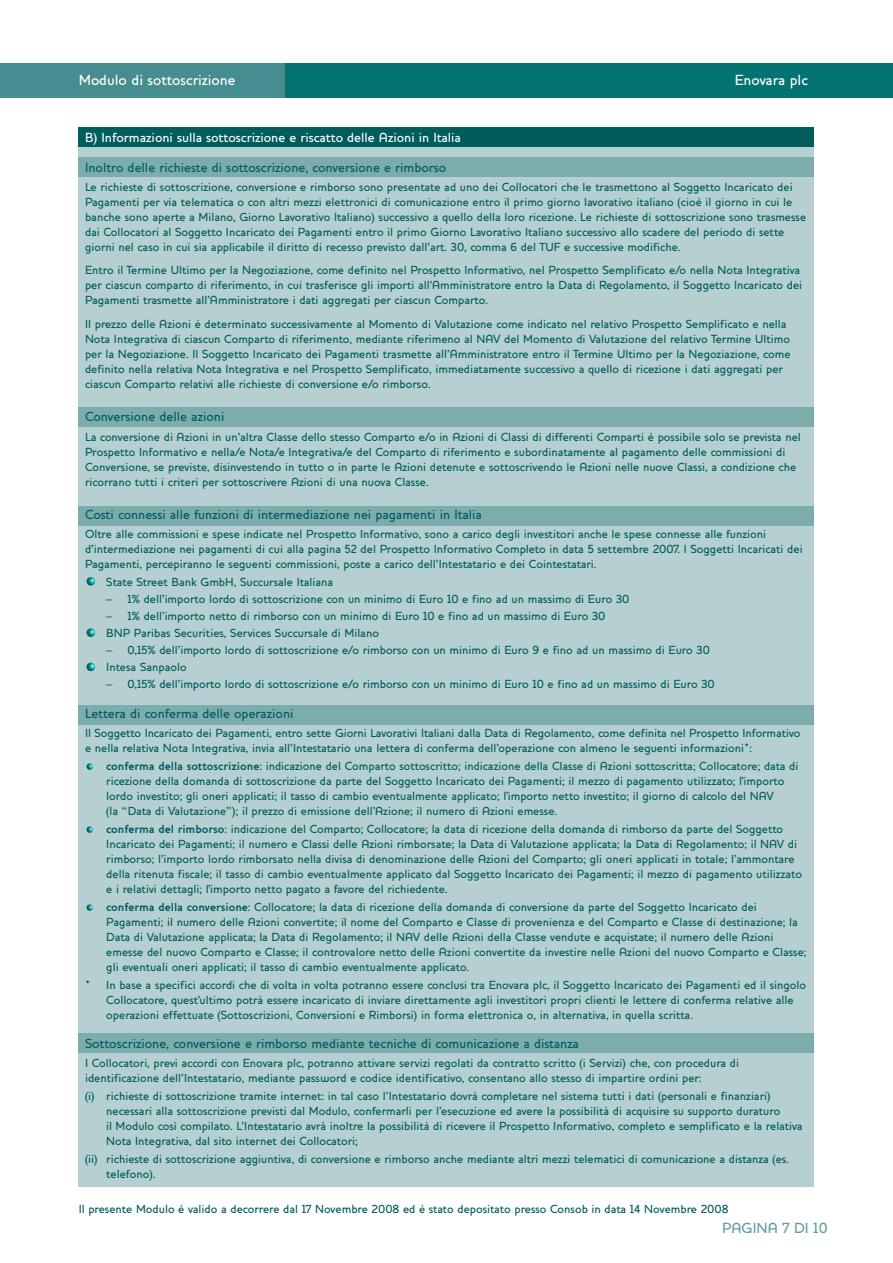
<style>
.page{position:relative;width:893px;height:1263px;background:#fff}
.page>*{position:absolute;margin:0;border:0;box-sizing:border-box;transform-origin:0 0}
.t1{font:500 15px "Houschka";color:#fff}
.t2{font:500 15px "Houschka";color:#619c9e}
.t3{font:500 13.5px "Houschka";color:#005d5b}
.t4{font:500 13.5px "Houschka";color:#fff}
.t5{font:500 12px/15px "Houschka";color:#005d5b}
.s1{font-weight:700}
</style>
<div class="page">
<div style="left:0;top:64px;width:893px;height:34px;background:#037372"></div>
<div style="left:0;top:64px;width:285px;height:34px;background:#458d8e"></div>
<div style="left:79px;top:128px;width:735px;height:1059px;background:#b6cfd1"></div>
<div style="left:79px;top:1034px;width:735px;height:19px;background:#7dacad"></div>
<div style="left:79px;top:408px;width:735px;height:19px;background:#7dacad"></div>
<div style="left:79px;top:506px;width:735px;height:19px;background:#7dacad"></div>
<div style="left:79px;top:706px;width:735px;height:19px;background:#7dacad"></div>
<div style="left:79px;top:128px;width:735px;height:19px;background:#005d5b"></div>
<div style="left:79px;top:157px;width:735px;height:19px;background:#7dacad"></div>
<svg style="left:87px;top:663px;width:8px;height:8px"></svg>
<svg style="left:87px;top:904px;width:6px;height:7px"></svg>
<svg style="left:87px;top:826px;width:6px;height:7px"></svg>
<svg style="left:87px;top:763px;width:6px;height:7px"></svg>
<svg style="left:87px;top:628px;width:8px;height:9px"></svg>
<svg style="left:87px;top:577px;width:8px;height:8px"></svg>
<p class="t1" style="left:79px;top:71px;width:158px">Modulo di sottoscrizione</p>
<p class="t1" style="left:735px;top:71px;width:75px">Enovara plc</p>
<p class="t4" style="left:85px;top:130px;width:377px">B) Informazioni sulla sottoscrizione e riscatto delle Azioni in Italia</p>
<p class="t3" style="left:85px;top:159px;width:363px">Inoltro delle richieste di sottoscrizione, conversìone e rimborso</p>
<p class="t5" style="left:85px;top:179px;width:723px">Le richieste di sottoscrizione, conversione e rimborso sono presentate ad uno dei Collocatori che le trasmettono al Soggetto Incaricato dei Pagamenti per via telematica o con altri mezzi elettronici di comunicazione entro il primo giorno lavorativo italiano (cioè il giorno in cui le banche sono aperte a Milano, Giorno Lavorativo Italiano) successivo a quello della loro ricezione. Le richieste di sottoscrizione sono trasmesse dai Collocatori al Soggetto Incaricato dei Pagamenti entro il primo Giorno Lavorativo Italiano successivo allo scadere del periodo di sette giorni nel caso in cui sia applicabile il diritto di recesso previsto dall’art. 30, comma 6 del TUF e successive modifiche.</p>
<p class="t5" style="left:85px;top:263px;width:719px">Entro il Termine Ultimo per la Negoziazione, come definito nel Prospetto Informativo, nel Prospetto Semplificato e/o nella Nota Integrativa per ciascun comparto di riferimento, in cui trasferisce gli importi all’Amministratore entro la Data di Regolamento, il Soggetto Incaricato dei<br>Pagamenti trasmette all’Amministratore i dati aggregati per ciascun Comparto.</p>
<p class="t5" style="left:85px;top:316px;width:707px">Il prezzo delle Azioni è determinato successivamente al Momento di Valutazione come indicato nel relativo Prospetto Semplificato e nella Nota Integrativa di ciascun Comparto di riferimento, mediante riferimeno al NAV del Momento di Valutazione del relativo Termine Ultimo per la Negoziazione. Il Soggetto Incaricato dei Pagamenti trasmette all’Amministratore entro il Termine Ultimo per la Negoziazione, come definito nella relativa Nota Integrativa e nel Prospetto Semplificato, immediatamente successivo a quello di ricezione i dati aggregati per ciascun Comparto relativi alle richieste di conversione e/o rimborso.</p>
<p class="t3" style="left:85px;top:409px;width:141px">Conversione delle azioni</p>
<p class="t5" style="left:85px;top:429px;width:717px">La conversione di Azioni in un’altra Classe dello stesso Comparto e/o in Azioni di Classi di differenti Comparti è possibile solo se prevista nel Prospetto Informativo e nella/e Nota/e Integrativa/e del Comparto di riferimento e subordinatamente al pagamento delle commissioni di Conversione, se previste, disinvestendo in tutto o in parte le Azioni detenute e sottoscrivendo le Azioni nelle nuove Classi, a condizione che ricorrano tutti i criteri per sottoscrivere Azioni di una nuova Classe.</p>
<p class="t3" style="left:85px;top:507px;width:398px">Costi connessi alle funzioni di intermediazione nei pagamenti in Italia</p>
<p class="t5" style="left:85px;top:527px;width:719px">Oltre alle commissioni e spese indicate nel Prospetto Informativo, sono a carico degli investitori anche le spese connesse alle funzioni d’intermediazione nei pagamenti di cui alla pagina 52 del Prospetto Informativo Completo in data 5 settembre 2007. I Soggetti Incaricati dei<br>Pagamenti, percepiranno le seguenti commissioni, poste a carico dell’Intestatario e dei Cointestatari.</p>
<p class="t5" style="left:106px;top:574px;width:228px">State Street Bank GmbH, Succursale Italiana</p>
<p class="t5" style="left:106px;top:591px;width:525px">– 1% dell’importo lordo di sottoscrizione con un minimo di Euro 10 e fino ad un massimo di Euro 30</p>
<p class="t5" style="left:106px;top:607px;width:501px;line-height:17.1px">– 1% dell’importo netto di rimborso con un minimo di Euro 10 e fino ad un massimo di Euro 30<br>BNP Paribas Securities, Services Succursale di Milano</p>
<p class="t5" style="left:106px;top:641px;width:605px;line-height:17.1px">– 0,15% dell’importo lordo di sottoscrizione e/o rimborso con un minimo di Euro 9 e fino ad un massimo di Euro 30<br>Intesa Sanpaolo</p>
<p class="t5" style="left:106px;top:677px;width:610px">– 0,15% dell’importo lordo di sottoscrizione e/o rimborso con un minimo di Euro 10 e fino ad un massimo di Euro 30</p>
<p class="t3" style="left:85px;top:705px;width:210px">Lettera di conferma delle operazioni</p>
<p class="t5" style="left:85px;top:725px;width:717px">Il Soggetto Incaricato dei Pagamenti, entro sette Giorni Lavorativi Italiani dalla Data di Regolamento, come definita nel Prospetto Informativo e nella relativa Nota Integrativa, invia all’Intestatario una lettera di conferma dell’operazione con almeno le seguenti informazioni :</p>
<p class="t5" style="left:106px;top:758px;width:694px"><span class="s1">conferma della sottoscrizione</span>: indicazione del Comparto sottoscritto; indicazione della Classe di Azioni sottoscritta; Collocatore; data di ricezione della domanda di sottoscrizione da parte del Soggetto Incaricato dei Pagamenti; il mezzo di pagamento utilizzato; l'importo lordo investito; gli oneri applicati; il tasso di cambio eventualmente applicato; l'importo netto investito; il giorno di calcolo del NAV<br>(la “Data di Valutazione”); il prezzo di emissione dell’Azione; il numero di Azioni emesse.</p>
<p class="t5" style="left:106px;top:821px;width:697px"><span class="s1">conferma del rimborso</span>: indicazione del Comparto; Collocatore; la data di ricezione della domanda di rimborso da parte del Soggetto Incaricato dei Pagamenti; il numero e Classi delle Azioni rimborsate; la Data di Valutazione applicata; la Data di Regolamento; il NAV di rimborso; l’importo lordo rimborsato nella divisa di denominazione delle Azioni del Comparto; gli oneri applicati in totale; l’ammontare della ritenuta fiscale; il tasso di cambio eventualmente applicato dal Soggetto Incaricato dei Pagamenti; il mezzo di pagamento utilizzato e i relativi dettagli; l'importo netto pagato a favore del richiedente.</p>
<p class="t5" style="left:106px;top:899px;width:702px"><span class="s1">conferma della conversione</span>: Collocatore; la data di ricezione della domanda di conversione da parte del Soggetto Incaricato dei Pagamenti; il numero delle Azioni convertite; il nome del Comparto e Classe di provenienza e del Comparto e Classe di destinazione; la Data di Valutazione applicata; la Data di Regolamento; il NAV delle Azioni della Classe vendute e acquistate; il numero delle Azioni emesse del nuovo Comparto e Classe; il controvalore netto delle Azioni convertite da investire nelle Azioni del nuovo Comparto e Classe; gli eventuali oneri applicati; il tasso di cambio eventualmente applicato.</p>
<p class="t5" style="left:106px;top:977px;width:701px">In base a specifici accordi che di volta in volta potranno essere conclusi tra Enovara plc, il Soggetto Incaricato dei Pagamenti ed il singolo<br>Collocatore, quest'ultimo potrà essere incaricato di inviare direttamente agli investitori propri clienti le lettere di conferma relative alle operazioni effettuate (Sottoscrizioni, Conversioni e Rimborsi) in forma elettronica o, in alternativa, in quella scritta.</p>
<p class="t3" style="left:85px;top:1035px;width:495px">Sottoscrizione, conversione e rimborso mediante tecniche di comunicazione a distanza</p>
<p class="t5" style="left:85px;top:1056px;width:656px">I Collocatori, previ accordi con Enovara plc, potranno attivare servizi regolati da contratto scritto (i Servizi) che, con procedura di identificazione dell’Intestatario, mediante password e codice identificativo, consentano allo stesso di impartire ordini per:</p>
<p class="t5" style="left:106px;top:1088px;width:698px;text-indent:-21px">(i) richieste di sottoscrizione tramite internet: in tal caso l’Intestatario dovrà completare nel sistema tutti i dati (personali e finanziari) necessari alla sottoscrizione previsti dal Modulo, confermarli per l’esecuzione ed avere la possibilità di acquisire su supporto duraturo<br>il Modulo così compilato. L’Intestatario avrà inoltre la possibilità di ricevere il Prospetto Informativo, completo e semplificato e la relativa Nota Integrativa, dal sito internet dei Collocatori;</p>
<p class="t5" style="left:106px;top:1151px;width:684px;text-indent:-21px">(ii) richieste di sottoscrizione aggiuntiva, di conversione e rimborso anche mediante altri mezzi telematici di comunicazione a distanza (es. telefono).</p>
<p class="t5" style="left:79px;top:1201px;width:651px">Il presente Modulo è valido a decorrere dal 17 Novembre 2008 ed è stato depositato presso Consob in data 14 Novembre 2008</p>
<p class="t2" style="left:722px;top:1219px;width:107px">PAGINA 7 DI 10</p>
</div>
